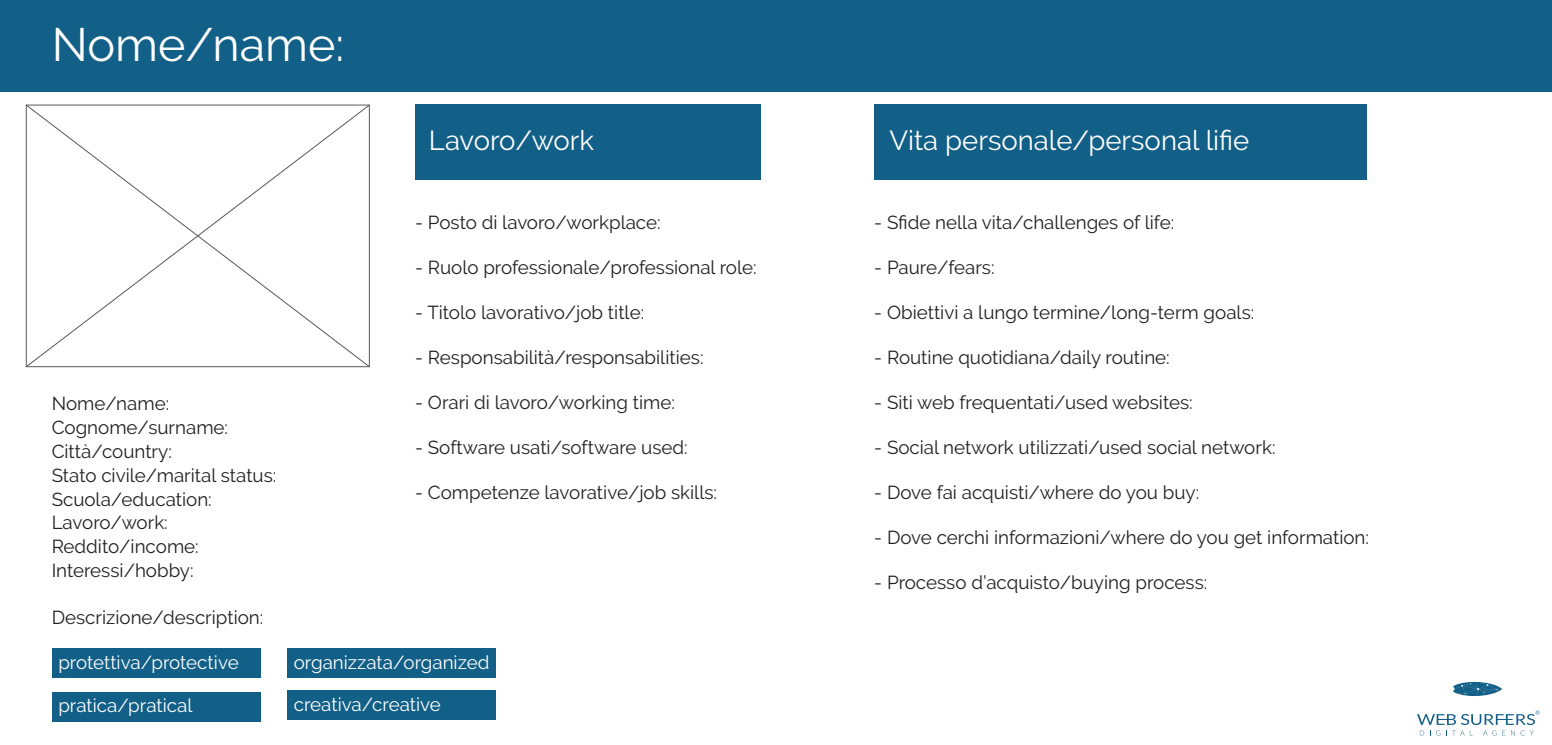
<style>
.page{position:relative;width:1552px;height:745px;background:#fff}
.page>*{position:absolute;margin:0;border:0;box-sizing:border-box;transform-origin:0 0}
.t1{font:46.62px "Raleway";color:#fff}
.t2{font:27.5px "Raleway";color:#fff}
.t3{font:18.75px/23.8px "Raleway";color:#231f20}
.t4{font:18.75px "Raleway";color:#fff}
</style>
<div class="page">
<div style="left:0;top:0;width:1551px;height:91px;background:#125f87"></div>
<div style="left:415px;top:104px;width:345px;height:75px;background:#125f87"></div>
<svg style="left:25px;top:104px;width:345px;height:263px"></svg>
<div style="left:874px;top:104px;width:492px;height:75px;background:#125f87"></div>
<svg style="left:1417px;top:710px;width:122px;height:25px"></svg>
<svg style="left:1453px;top:681px;width:48px;height:14px"></svg>
<div style="left:287px;top:647px;width:209px;height:30px;background:#125f87"></div>
<div style="left:287px;top:689px;width:209px;height:30px;background:#125f87"></div>
<div style="left:52px;top:647px;width:208px;height:30px;background:#125f87"></div>
<div style="left:52px;top:691px;width:208px;height:30px;background:#125f87"></div>
<h1 class="t1" style="left:52px;top:18px;width:294px">Nome/name:</h1>
<p class="t3" style="left:52px;top:391px;width:226px">Nome/name:<br>Cognome/surname:<br>Città/country:<br>Stato civile/marital status:<br>Scuola/education:<br>Lavoro/work:<br>Reddito/income:<br>Interessi/hobby:</p>
<p class="t3" style="left:52px;top:605px;width:213px">Descrizione/description:</p>
<h2 class="t2" style="left:429px;top:124px;width:167px">Lavoro/work</h2>
<p class="t3" style="left:415px;top:210px;width:247px">- Posto di lavoro/workplace:</p>
<p class="t3" style="left:415px;top:255px;width:343px">- Ruolo professionale/professional role:</p>
<p class="t3" style="left:415px;top:300px;width:230px">- Titolo lavorativo/job title:</p>
<p class="t3" style="left:415px;top:345px;width:290px">- Responsabilità/responsabilities:</p>
<p class="t3" style="left:415px;top:390px;width:261px">- Orari di lavoro/working time:</p>
<p class="t3" style="left:415px;top:435px;width:274px">- Software usati/software used:</p>
<p class="t3" style="left:415px;top:480px;width:303px">- Competenze lavorative/job skills:</p>
<p class="t4" style="left:58px;top:651px;width:182px">protettiva/protective</p>
<p class="t4" style="left:58px;top:694px;width:136px">pratica/pratical</p>
<p class="t4" style="left:294px;top:651px;width:197px">organizzata/organized</p>
<p class="t4" style="left:294px;top:693px;width:149px">creativa/creative</p>
<h2 class="t2" style="left:889px;top:124px;width:361px">Vita personale/personal lifie</h2>
<p class="t3" style="left:874px;top:210px;width:301px">- Sfide nella vita/challenges of life:</p>
<p class="t3" style="left:874px;top:255px;width:122px">- Paure/fears:</p>
<p class="t3" style="left:874px;top:300px;width:381px">- Obiettivi a lungo termine/long-term goals:</p>
<p class="t3" style="left:874px;top:345px;width:297px">- Routine quotidiana/daily routine:</p>
<p class="t3" style="left:874px;top:390px;width:320px">- Siti web frequentati/used websites:</p>
<p class="t3" style="left:874px;top:435px;width:402px">- Social network utilizzati/used social network:</p>
<p class="t3" style="left:874px;top:480px;width:326px">- Dove fai acquisti/where do you buy:</p>
<p class="t3" style="left:874px;top:525px;width:496px">- Dove cerchi informazioni/where do you get information:</p>
<p class="t3" style="left:874px;top:570px;width:334px">- Processo d’acquisto/buying process:</p>
</div>
